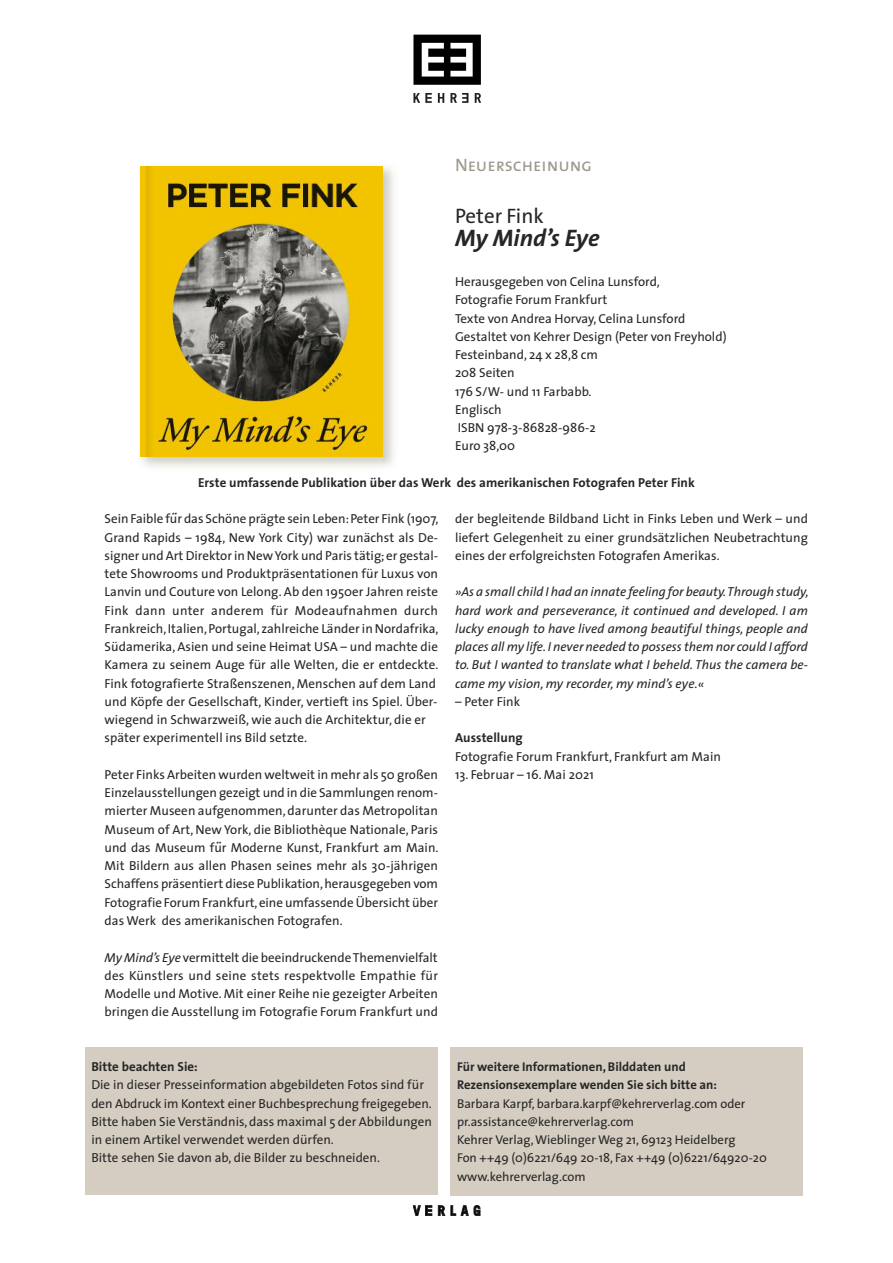
<style>
.page{position:relative;width:893px;height:1263px;background:#fff}
.page>*{position:absolute;margin:0;border:0;box-sizing:border-box;transform-origin:0 0}
.t1{font:italic 700 24px "The Sans";color:#272627}
.t2{font:21px "The Sans";color:#272627}
.t3{font:18px "The Sans Caps";color:#a0988c}
.t4{font:13.05px/18.3px "The Sans";color:#272627}
.t5{font:italic 13.05px/18.3px "The Sans";letter-spacing:.005em;color:#272627;text-align:justify}
.t6{font:700 13.05px "The Sans";letter-spacing:.005em;color:#272627}
.t7{font:12.75px/18.3px "The Sans";color:#272627}
.t8{font:700 12.75px/18.3px "The Sans";color:#272627}
.s1{font-family:"Menlo";font-weight:700;font-style:italic}
.s2{font-style:italic}
</style>
<div class="page">
<svg style="left:475px;top:93px;width:6px;height:10px"></svg>
<svg style="left:413px;top:93px;width:19px;height:10px"></svg>
<svg style="left:438px;top:93px;width:6px;height:10px"></svg>
<svg style="left:450px;top:93px;width:18px;height:10px"></svg>
<svg style="left:413px;top:35px;width:68px;height:50px"></svg>
<svg style="left:438px;top:1205px;width:7px;height:11px"></svg>
<svg style="left:451px;top:1205px;width:29px;height:11px"></svg>
<svg style="left:413px;top:1205px;width:19px;height:11px"></svg>
<div style="left:85px;top:1047px;width:353px;height:148px;background:#d5cdc1"></div>
<img style="left:140px;top:167px;width:254px;height:300px">
<img style="left:140px;top:166px;width:243px;height:290px">
<div style="left:450px;top:1047px;width:353px;height:149px;background:#d5cdc1"></div>
<h3 class="t3" style="left:455px;top:159px;width:139px">Neuerscheinung</h3>
<h2 class="t2" style="left:455px;top:208px;width:90px">Peter Fink</h2>
<h1 class="t1" style="left:455px;top:228px;width:146px">My Mind’s Eye</h1>
<p class="t4" style="left:455px;top:274px;width:273px">Herausgegeben von Celina Lunsford,<br>Fotografie Forum Frankfurt<br>Texte von Andrea Horvay, Celina Lunsford<br>Gestaltet von Kehrer Design (Peter von Freyhold)<br>Festeinband, 24 x 28,8 cm<br>208 Seiten<br>176 S/W- und 11 Farbabb.<br>Englisch<br>ISBN 978-3-86828-986-2<br>Euro 38,00</p>
<p class="t6" style="left:198px;top:477px;width:498px">Erste umfassende Publikation über das Werk des amerikanischen Fotografen Peter Fink</p>
<p class="t4" style="left:105px;top:511px;width:336px">Sein Faible f<span class="s1">̈</span>ur das Schöne prägte sein Leben:Peter Fink (1907, Grand Rapids – 1984, New York City) war zunächst als De&shy;signer und Art Direktor in NewYork und Paris tätig;er gestal&shy;tete Showrooms und Produktpräsentationen für Luxus von Lanvin und Couture von Lelong. Ab den 1950er Jahren reiste Fink dann unter anderem für Modeaufnahmen durch Frankreich,Italien,Portugal,zahlreiche Länder in Nordafrika, Südamerika, Asien und seine Heimat USA – und machte die Kamera zu seinem Auge für alle Welten, die er entdeckte.<br>Fink fotografierte Straßenszenen, Menschen auf dem Land und Köpfe der Gesellschaft, Kinder, vertieft ins Spiel. Über&shy;wiegend in Schwarzweiß, wie auch die Architektur, die er später experimentell ins Bild setzte.</p>
<p class="t4" style="left:105px;top:767px;width:335px;text-align:justify">Peter Finks Arbeiten wurden weltweit in mehr als 50 großen Einzelausstellungen gezeigt und in die Sammlungen renom&shy;mierter Museen aufgenommen, darunter das Metropolitan Museum of Art, New York, die Bibliothèque Nationale, Paris und das Museum f<span class="s1">̈</span>ur Moderne Kunst, Frankfurt am Main.<br>Mit Bildern aus allen Phasen seines mehr als 30-jährigen Schaffens präsentiert diese Publikation,herausgegeben vom Fotografie Forum Frankfurt,eine umfassende Übersicht über das Werk des amerikanischen Fotografen.</p>
<p class="t4" style="left:105px;top:949px;width:335px;text-align:justify"><span class="s2">My Mind’s Eye</span> vermittelt die beeindruckendeThemenvielfalt des Künstlers und seine stets respektvolle Empathie für Modelle und Motive. Mit einer Reihe nie gezeigter Arbeiten bringen die Ausstellung im Fotografie Forum Frankfurt und</p>
<p class="t4" style="left:455px;top:511px;width:354px;text-align:justify">der begleitende Bildband Licht in Finks Leben und Werk – und liefert Gelegenheit zu einer grundsätzlichen Neubetrachtung eines der erfolgreichsten Fotografen Amerikas.</p>
<p class="t5" style="left:455px;top:584px;width:355px">»As a small child I had an innate feeling for beauty.Through study, hard work and perseverance, it continued and developed. I am lucky enough to have lived among beautiful things, people and places all my life.I never needed to possess them nor could I afford to. But I wanted to translate what I beheld. Thus the camera be&shy;came my vision, my recorder, my mind’s eye.«</p>
<p class="t4" style="left:455px;top:694px;width:67px">– Peter Fink</p>
<p class="t6" style="left:455px;top:733px;width:69px">Ausstellung</p>
<p class="t4" style="left:455px;top:748px;width:268px">Fotografie Forum Frankfurt, Frankfurt am Main</p>
<p class="t4" style="left:455px;top:767px;width:140px">13. Februar – 16. Mai 2021</p>
<p class="t6" style="left:91px;top:1061px;width:108px">Bitte beachten Sie:</p>
<p class="t4" style="left:91px;top:1077px;width:342px">Die in dieser Presseinformation abgebildeten Fotos sind für den Abdruck im Kontext einer Buchbesprechung freigegeben.<br>Bitte haben Sie Verständnis, dass maximal 5 der Abbildungen in einem Artikel verwendet werden dürfen.<br>Bitte sehen Sie davon ab, die Bilder zu beschneiden.</p>
<p class="t8" style="left:457px;top:1059px;width:261px">Für weitere Informationen, Bilddaten und<br>Rezensionsexemplare wenden Sie sich bitte an:</p>
<p class="t7" style="left:457px;top:1095px;width:311px">Barbara Karpf, barbara.karpf@kehrerverlag.com oder pr.assistance@kehrerverlag.com<br>Kehrer Verlag,Wieblinger Weg 21, 69123 Heidelberg<br>Fon ++49 (0)6221/649 20-18, Fax ++49 (0)6221/64920-20 www.kehrerverlag.com</p>
</div>
